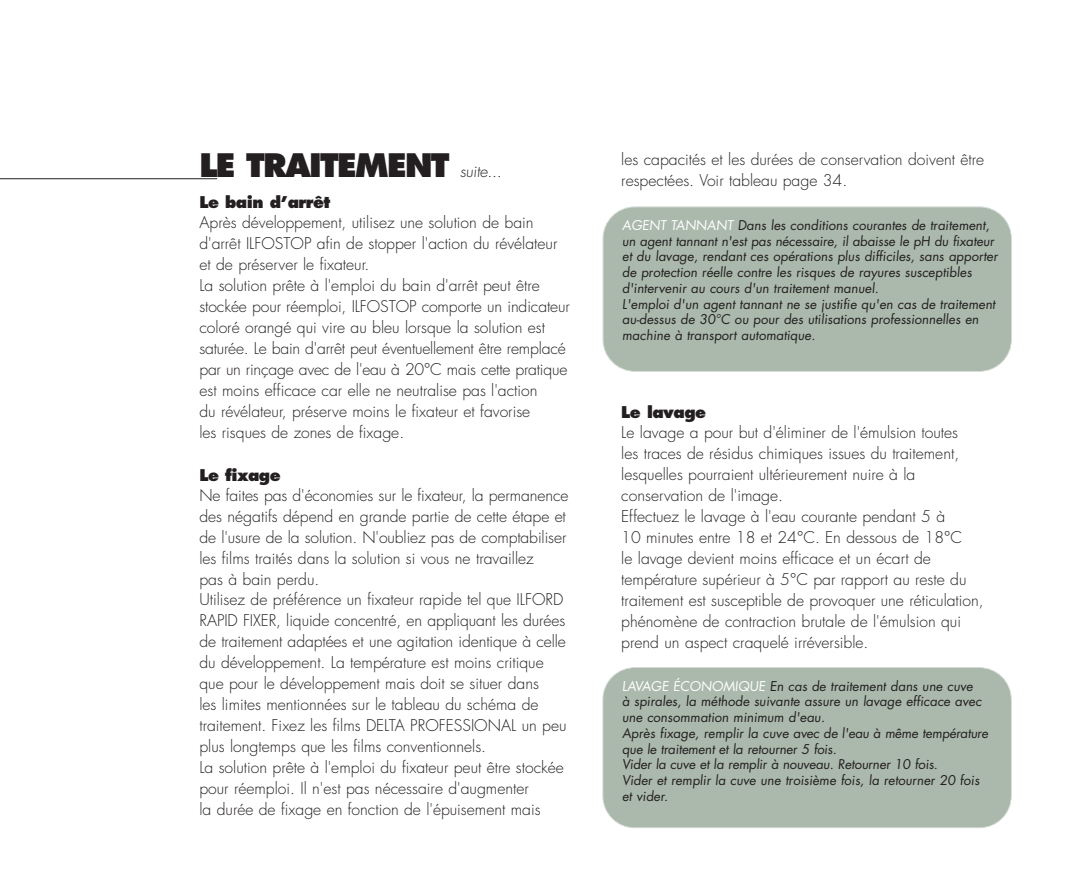
<style>
.page{position:relative;width:1092px;height:893px;background:#fff}
.page>*{position:absolute;margin:0;border:0;box-sizing:border-box;transform-origin:0 0}
.t1{font:800 31.5px "Futura";letter-spacing:-.06em;color:#231f20}
.t2{font:300 15.75px/21px "Futura";color:#231f20}
.t3{font:800 15.75px "Futura";letter-spacing:-.035em;color:#231f20}
.t4{font:italic 13.12px/15.8px "Futura";color:#231f20}
.s1{font-weight:300;font-style:italic;font-size:15.75px}
.s2{color:#fff}
</style>
<div class="page">
<hr style="left:0;top:178px;width:217px;height:1px;background:#231f20">
<div style="left:603px;top:207px;width:407px;height:164px;background:#abb9ac;border-radius:32px"></div>
<div style="left:602px;top:206px;width:409px;height:166px;border:1px solid #c9d2ca;border-radius:32px"></div>
<div style="left:603px;top:668px;width:407px;height:159px;background:#abb9ac;border-radius:32px"></div>
<div style="left:602px;top:667px;width:409px;height:161px;border:1px solid #c9d2ca;border-radius:32px"></div>
<h1 class="t1" style="left:199px;top:151px;width:304px">LE TRAITEMENT <span class="s1">suite...</span></h1>
<p class="t3" style="left:199px;top:195px;width:132px">Le bain d’arrêt</p>
<p class="t2" style="left:199px;top:213px;width:372px">Après développement, utilisez une solution de bain d'arrêt ILFOSTOP afin de stopper l'action du révélateur et de préserver le fixateur.<br>La solution prête à l'emploi du bain d'arrêt peut être stockée pour réemploi, ILFOSTOP comporte un indicateur coloré orangé qui vire au bleu lorsque la solution est saturée. Le bain d'arrêt peut éventuellement être remplacé par un rinçage avec de l'eau à 20°C mais cette pratique est moins efficace car elle ne neutralise pas l'action<br>du révélateur, préserve moins le fixateur et favorise<br>les risques de zones de fixage.</p>
<p class="t3" style="left:199px;top:468px;width:83px">Le fixage</p>
<p class="t2" style="left:199px;top:486px;width:370px">Ne faites pas d'économies sur le fixateur, la permanence des négatifs dépend en grande partie de cette étape et de l'usure de la solution. N'oubliez pas de comptabiliser les films traités dans la solution si vous ne travaillez<br>pas à bain perdu.<br>Utilisez de préférence un fixateur rapide tel que ILFORD RAPID FIXER, liquide concentré, en appliquant les durées de traitement adaptées et une agitation identique à celle du développement. La température est moins critique que pour le développement mais doit se situer dans<br>les limites mentionnées sur le tableau du schéma de traitement. Fixez les films DELTA PROFESSIONAL un peu plus longtemps que les films conventionnels.<br>La solution prête à l'emploi du fixateur peut être stockée pour réemploi. Il n'est pas nécessaire d'augmenter<br>la durée de fixage en fonction de l'épuisement mais</p>
<p class="t2" style="left:621px;top:150px;width:364px">les capacités et les durées de conservation doivent être respectées. Voir tableau page 34.</p>
<p class="t4" style="left:622px;top:218px;width:377px"><span class="s2">AGENT TANNANT</span> Dans les conditions courantes de traitement, un agent tannant n'est pas nécessaire, il abaisse le pH du fixateur et du lavage, rendant ces opérations plus difficiles, sans apporter de protection réelle contre les risques de rayures susceptibles d'intervenir au cours d'un traitement manuel.<br>L'emploi d'un agent tannant ne se justifie qu'en cas de traitement au-dessus de 30°C ou pour des utilisations professionnelles en machine à transport automatique.</p>
<p class="t3" style="left:621px;top:406px;width:86px">Le lavage</p>
<p class="t2" style="left:621px;top:423px;width:364px">Le lavage a pour but d'éliminer de l'émulsion toutes<br>les traces de résidus chimiques issues du traitement, lesquelles pourraient ultérieurement nuire à la conservation de l'image.<br>Effectuez le lavage à l'eau courante pendant 5 à<br>10 minutes entre 18 et 24°C. En dessous de 18°C<br>le lavage devient moins efficace et un écart de température supérieur à 5°C par rapport au reste du traitement est susceptible de provoquer une réticulation, phénomène de contraction brutale de l'émulsion qui prend un aspect craquelé irréversible.</p>
<p class="t4" style="left:622px;top:679px;width:368px"><span class="s2">LAVAGE ÉCONOMIQUE</span> En cas de traitement dans une cuve<br>à spirales, la méthode suivante assure un lavage efficace avec une consommation minimum d'eau.<br>Après fixage, remplir la cuve avec de l'eau à même température que le traitement et la retourner 5 fois.<br>Vider la cuve et la remplir à nouveau. Retourner 10 fois.<br>Vider et remplir la cuve une troisième fois, la retourner 20 fois et vider.</p>
</div>
